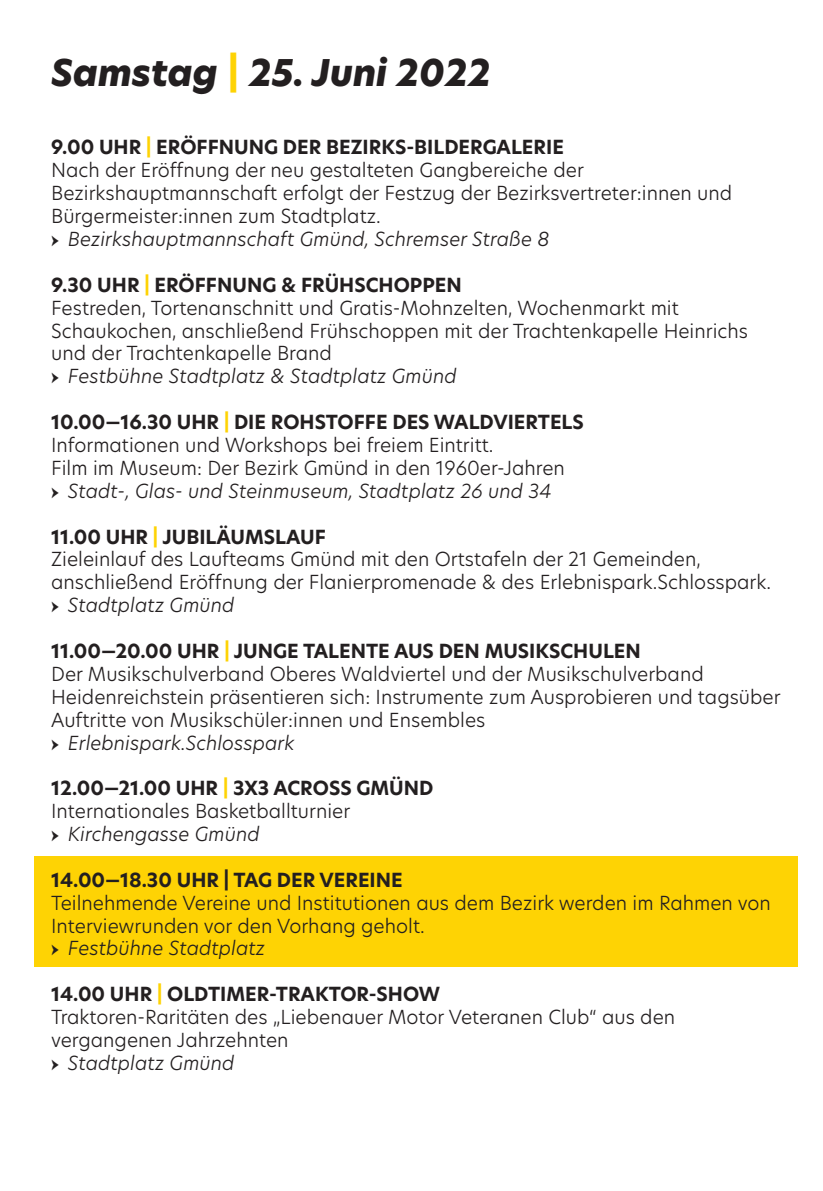
<style>
.page{position:relative;width:823px;height:1191px;background:#fff}
.page>*{position:absolute;margin:0;border:0;box-sizing:border-box;transform-origin:0 0}
.t1{font:italic 800 36.2px "Hero New";color:#231f20}
.t2{font:300 19px/22.8px "Hero New";color:#231f20}
.t3{font:italic 300 19px "Hero New";color:#231f20}
.t4{font:700 19px "Hero New";color:#231f20}
.s1{color:#fed304}
.s2{font-weight:700}
.s3{font-weight:700;color:#fed304}
.s4{font-family:"Minion Pro";font-weight:400;font-style:normal}
</style>
<div class="page">
<div style="left:34px;top:856px;width:762px;height:110px;background:#fed304"></div>
<h1 class="t1" style="left:51px;top:48px;width:441px">Samstag <span class="s1">|</span> 25. Juni 2022</h1>
<p class="t2" style="left:51px;top:136px;width:682px"><span class="s2">9.00 UHR</span> <span class="s3">|</span> <span class="s2">ERÖFFNUNG DER BEZIRKS-BILDERGALERIE<br></span>Nach der Eröffnung der neu gestalteten Gangbereiche der Bezirkshauptmannschaft erfolgt der Festzug der Bezirksvertreter:innen und Bürgermeister:innen zum Stadtplatz.</p>
<p class="t3" style="left:51px;top:226px;width:499px"><span class="s4">→</span> Bezirkshauptmannschaft Gmünd, Schremser Straße 8</p>
<p class="t2" style="left:51px;top:273px;width:698px"><span class="s2">9.30 UHR</span> <span class="s3">|</span> <span class="s2">ERÖFFNUNG &amp; FRÜHSCHOPPEN<br></span>Festreden, Tortenanschnitt und Gratis-Mohnzelten, Wochenmarkt mit Schaukochen, anschließend Frühschoppen mit der Trachtenkapelle Heinrichs und der Trachtenkapelle Brand</p>
<p class="t3" style="left:51px;top:363px;width:407px"><span class="s4">→</span> Festbühne Stadtplatz &amp; Stadtplatz Gmünd</p>
<p class="t2" style="left:51px;top:410px;width:534px"><span class="s2">10.00—16.30 UHR</span> <span class="s3">|</span> <span class="s2">DIE ROHSTOFFE DES WALDVIERTELS<br></span>Informationen und Workshops bei freiem Eintritt.<br>Film im Museum: Der Bezirk Gmünd in den 1960er-Jahren</p>
<p class="t3" style="left:51px;top:478px;width:501px"><span class="s4">→</span> Stadt-, Glas- und Steinmuseum, Stadtplatz 26 und 34</p>
<p class="t2" style="left:51px;top:525px;width:721px"><span class="s2">11.00 UHR</span> <span class="s3">|</span> <span class="s2">JUBILÄUMSLAUF<br></span>Zieleinlauf des Laufteams Gmünd mit den Ortstafeln der 21 Gemeinden, anschließend Eröffnung der Flanierpromenade &amp; des Erlebnispark.Schlosspark.</p>
<p class="t3" style="left:51px;top:592px;width:185px"><span class="s4">→</span> Stadtplatz Gmünd</p>
<p class="t2" style="left:51px;top:639px;width:730px"><span class="s2">11.00—20.00 UHR</span> <span class="s3">|</span> <span class="s2">JUNGE TALENTE AUS DEN MUSIKSCHULEN<br></span>Der Musikschulverband Oberes Waldviertel und der Musikschulverband Heidenreichstein präsentieren sich: Instrumente zum Ausprobieren und tagsüber Auftritte von Musikschüler:innen und Ensembles</p>
<p class="t3" style="left:51px;top:729px;width:245px"><span class="s4">→</span> Erlebnispark.Schlosspark</p>
<p class="t2" style="left:51px;top:776px;width:383px"><span class="s2">12.00—21.00 UHR</span> <span class="s3">|</span> <span class="s2">3X3 ACROSS GMÜND<br></span>Internationales Basketballturnier</p>
<p class="t3" style="left:51px;top:821px;width:210px"><span class="s4">→</span> Kirchengasse Gmünd</p>
<p class="t4" style="left:51px;top:867px;width:353px">14.00—18.30 UHR | TAG DER VEREINE</p>
<p class="t2" style="left:51px;top:891px;width:720px">Teilnehmende Vereine und Institutionen aus dem Bezirk werden im Rahmen von<br>Interviewrunden vor den Vorhang geholt.</p>
<p class="t3" style="left:51px;top:935px;width:215px"><span class="s4">→</span> Festbühne Stadtplatz</p>
<p class="t2" style="left:51px;top:982px;width:625px"><span class="s2">14.00 UHR</span> <span class="s3">|</span> <span class="s2">OLDTIMER-TRAKTOR-SHOW<br></span>Traktoren-Raritäten des „Liebenauer Motor Veteranen Club“ aus den vergangenen Jahrzehnten</p>
<p class="t3" style="left:51px;top:1050px;width:185px"><span class="s4">→</span> Stadtplatz Gmünd</p>
</div>
